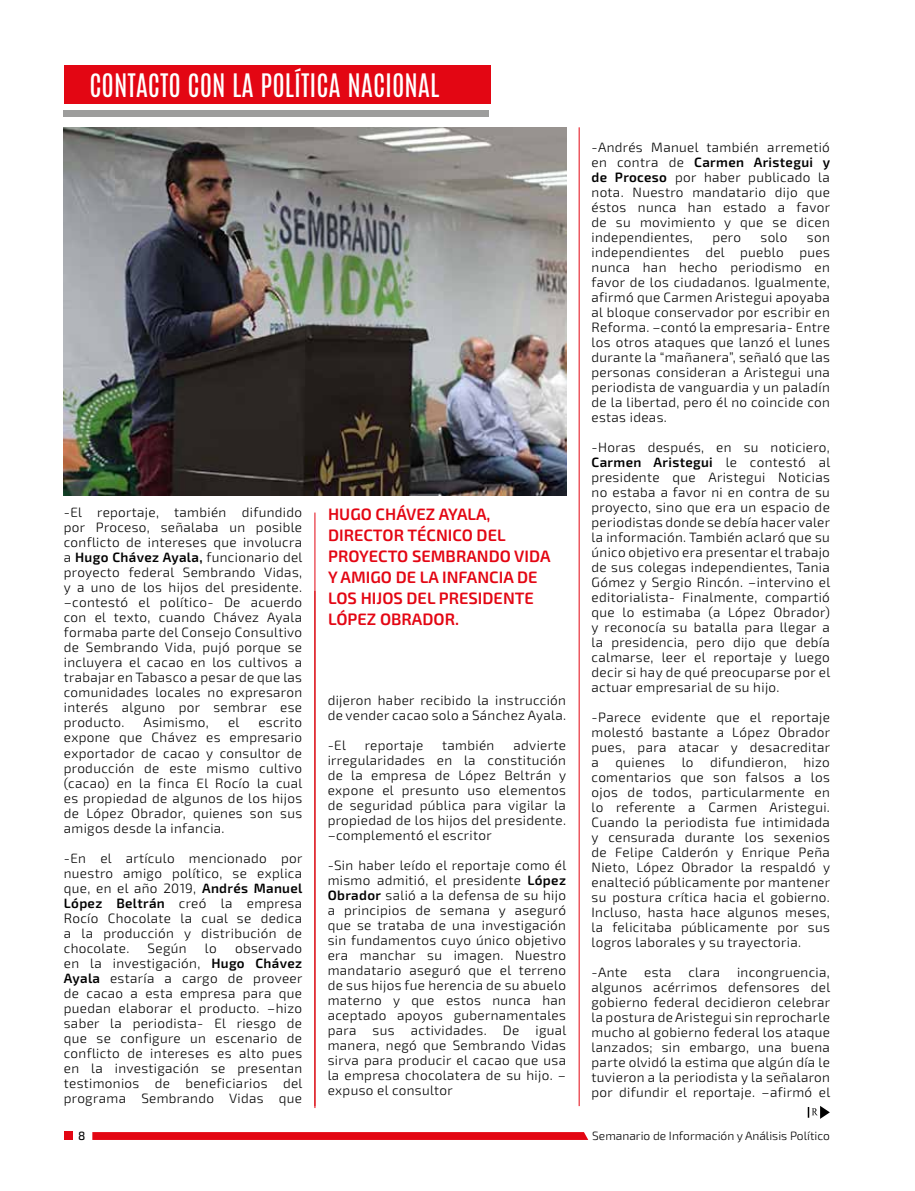
<style>
.page{position:relative;width:915px;height:1191px;background:#fff}
.page>*{position:absolute;margin:0;border:0;box-sizing:border-box;transform-origin:0 0}
.t1{font:27px "Antonio";color:#fff}
.t2{font:600 16.5px/21px "Exo 2";color:#e30613}
.t3{font:300 13.5px/15px "Exo 2";letter-spacing:.025em;color:#000;text-align:justify}
.t4{font:300 12px "Exo 2";color:#000}
.t5{font:500 12px "Exo 2";color:#000}
.s1{font-weight:600}
</style>
<div class="page">
<div style="left:64px;top:1131px;width:8px;height:9px;background:#e30613"></div>
<svg style="left:92px;top:1132px;width:496px;height:8px;background:#e30a17"></svg>
<div style="left:64px;top:66px;width:426px;height:38px;background:#e30613"></div>
<div style="left:63px;top:111px;width:425px;height:6px;background:#9d9d9c"></div>
<hr style="left:314px;top:512px;width:1px;height:594px;background:#e30613">
<hr style="left:578px;top:127px;width:1px;height:979px;background:#e30613">
<hr style="left:314px;top:591px;width:1px;height:517px;background:#e30613">
<svg style="left:807px;top:1106px;width:22px;height:12px"></svg>
<img style="left:64px;top:127px;width:502px;height:368px">
<h1 class="t1" style="left:89px;top:65px;width:351px">CONTACTO CON LA POLÍTICA NACIONAL</h1>
<p class="t3" style="left:64px;top:505px;width:240px">-El reportaje, también difundido por Proceso, señalaba un posible conflicto de intereses que involucra a <span class="s1">Hugo Chávez Ayala,</span> funcionario del proyecto federal Sembrando Vidas, y a uno de los hijos del presidente. –contestó el político- De acuerdo con el texto, cuando Chávez Ayala formaba parte del Consejo Consultivo de Sembrando Vida, pujó porque se incluyera el cacao en los cultivos a trabajar en Tabasco a pesar de que las comunidades locales no expresaron interés alguno por sembrar ese producto.</p>
<p class="t3" style="left:143px;top:715px;width:67px">Asimismo,</p>
<p class="t3" style="left:228px;top:715px;width:13px">el</p>
<p class="t3" style="left:64px;top:715px;width:240px;text-indent:194px">escrito expone que Chávez es empresario exportador de cacao y consultor de producción de este mismo cultivo (cacao) en la finca El Rocío la cual es propiedad de algunos de los hijos de López Obrador, quienes son sus amigos desde la infancia.</p>
<p class="t3" style="left:64px;top:850px;width:240px">-En el artículo mencionado por nuestro amigo político, se explica que, en el año 2019, <span class="s1">Andrés Manuel López Beltrán</span> creó la empresa Rocío Chocolate la cual se dedica a la producción y distribución de chocolate.</p>
<p class="t3" style="left:148px;top:940px;width:41px">Según</p>
<p class="t3" style="left:205px;top:940px;width:13px">lo</p>
<p class="t3" style="left:64px;top:940px;width:240px;text-indent:171px">observado en la investigación, <span class="s1">Hugo Chávez Ayala</span> estaría a cargo de proveer de cacao a esta empresa para que puedan elaborar el producto. –hizo saber la periodista- El riesgo de que se configure un escenario de conflicto de intereses es alto pues en la investigación se presentan testimonios de beneficiarios del programa Sembrando Vidas que</p>
<p class="t2" style="left:328px;top:503px;width:224px">HUGO CHÁVEZ AYALA,<br>DIRECTOR TÉCNICO DEL<br>PROYECTO SEMBRANDO VIDA<br>Y AMIGO DE LA INFANCIA DE<br>LOS HIJOS DEL PRESIDENTE<br>LÓPEZ OBRADOR.</p>
<p class="t3" style="left:327px;top:693px;width:240px">dijeron haber recibido la instrucción de vender cacao solo a Sánchez Ayala.</p>
<p class="t3" style="left:327px;top:738px;width:20px">-El</p>
<p class="t3" style="left:365px;top:738px;width:60px">reportaje</p>
<p class="t3" style="left:442px;top:738px;width:54px">también</p>
<p class="t3" style="left:327px;top:738px;width:240px;text-indent:186px">advierte irregularidades en la constitución de la empresa de López Beltrán y expone el presunto uso elementos de seguridad pública para vigilar la propiedad de los hijos del presidente. –complementó el escritor</p>
<p class="t3" style="left:327px;top:858px;width:240px">-Sin haber leído el reportaje como él mismo admitió, el presidente <span class="s1">López Obrador</span> salió a la defensa de su hijo a principios de semana y aseguró que se trataba de una investigación sin fundamentos cuyo único objetivo era manchar su imagen. Nuestro mandatario aseguró que el terreno de sus hijos fue herencia de su abuelo materno y que estos nunca han aceptado apoyos gubernamentales para sus actividades. De igual manera, negó que Sembrando Vidas sirva para producir el cacao que usa la empresa chocolatera de su hijo. – expuso el consultor</p>
<p class="t3" style="left:591px;top:140px;width:240px">-Andrés Manuel también arremetió en contra de <span class="s1">Carmen Aristegui y de Proceso</span> por haber publicado la nota. Nuestro mandatario dijo que éstos nunca han estado a favor de su movimiento y que se dicen independientes,</p>
<p class="t3" style="left:712px;top:230px;width:30px">pero</p>
<p class="t3" style="left:760px;top:230px;width:28px">solo</p>
<p class="t3" style="left:591px;top:230px;width:240px;text-indent:215px">son independientes del pueblo pues nunca han hecho periodismo en favor de los ciudadanos. Igualmente, afirmó que Carmen Aristegui apoyaba al bloque conservador por escribir en Reforma. –contó la empresaria- Entre los otros ataques que lanzó el lunes durante la “mañanera”, señaló que las personas consideran a Aristegui una periodista de vanguardia y un paladín de la libertad, pero él no coincide con estas ideas.</p>
<p class="t3" style="left:591px;top:440px;width:240px">-Horas después, en su noticiero, <span class="s1">Carmen Aristegui</span> le contestó al presidente que Aristegui Noticias no estaba a favor ni en contra de su proyecto, sino que era un espacio de periodistas donde se debía hacer valer la información. También aclaró que su único objetivo era presentar el trabajo de sus colegas independientes, Tania Gómez y Sergio Rincón. –intervino el editorialista- Finalmente, compartió que lo estimaba (a López Obrador) y reconocía su batalla para llegar a la presidencia, pero dijo que debía calmarse, leer el reportaje y luego decir si hay de qué preocuparse por el actuar empresarial de su hijo.</p>
<p class="t3" style="left:591px;top:710px;width:240px">-Parece evidente que el reportaje molestó bastante a López Obrador pues, para atacar y desacreditar a quienes lo difundieron, hizo comentarios que son falsos a los ojos de todos, particularmente en lo referente a Carmen Aristegui.<br>Cuando la periodista fue intimidada y censurada durante los sexenios de Felipe Calderón y Enrique Peña Nieto, López Obrador la respaldó y enalteció públicamente por mantener su postura crítica hacia el gobierno.<br>Incluso, hasta hace algunos meses, la felicitaba públicamente por sus logros laborales y su trayectoria.</p>
<p class="t3" style="left:591px;top:965px;width:240px">-Ante esta clara incongruencia, algunos acérrimos defensores del gobierno federal decidieron celebrar la postura de Aristegui sin reprocharle mucho al gobierno federal los ataque lanzados; sin embargo, una buena parte olvidó la estima que algún día le tuvieron a la periodista y la señalaron por difundir el reportaje. –afirmó el</p>
<p class="t5" style="left:78px;top:1128px;width:9px">8</p>
<p class="t4" style="left:592px;top:1128px;width:239px">Semanario de Información y Análisis Político</p>
</div>
